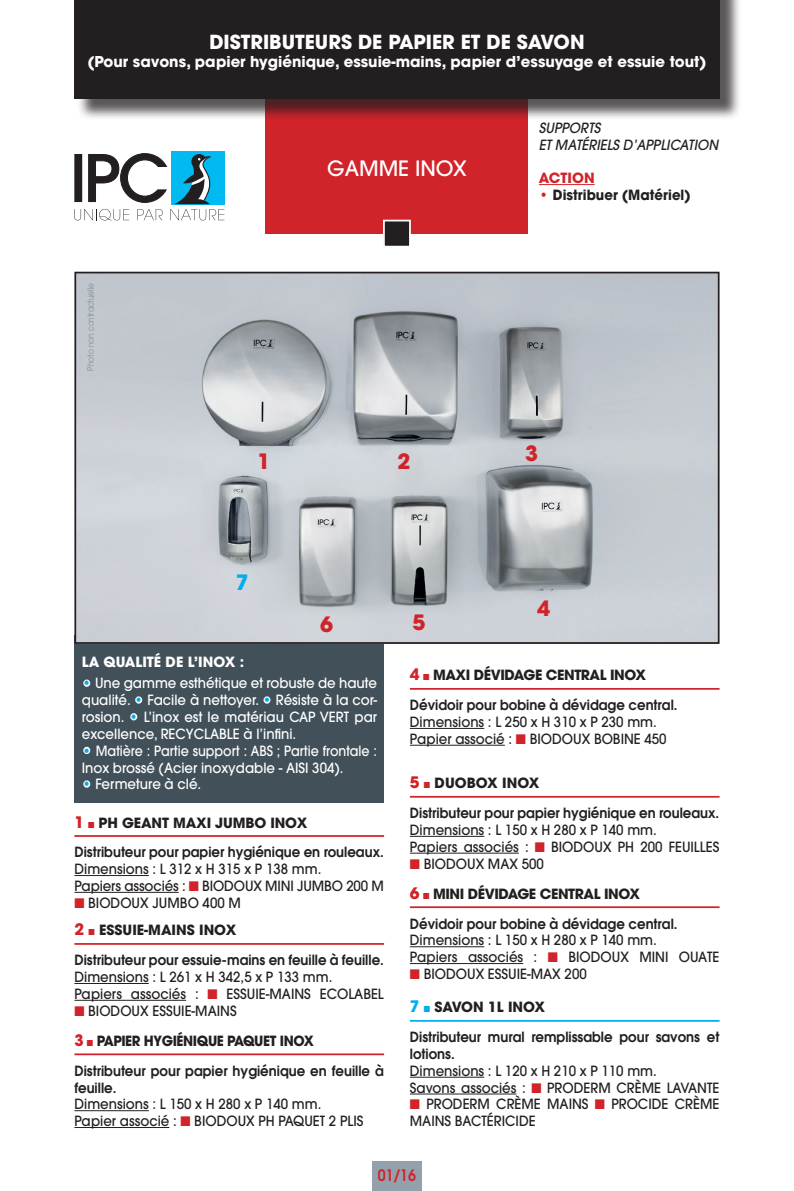
<style>
.page{position:relative;width:794px;height:1191px;background:#fff}
.page>*{position:absolute;margin:0;border:0;box-sizing:border-box;transform-origin:0 0}
.t1{font:500 21px "Avant Garde";color:#fff}
.t2{font:700 21px "Avant Garde";color:#d1232a}
.t3{font:700 21px "Avant Garde";color:#00aeef}
.t4{font:700 19.25px "Avant Garde";color:#fff}
.t5{font:600 15.75px "Avant Garde";color:#d1232a;scale:.9 1}
.t6{font:700 14.88px "Avant Garde";color:#fff}
.t7{font:500 14px/16.8px "Avant Garde";color:#231f20;scale:.95 1}
.t8{font:600 14px/16.8px "Avant Garde";color:#231f20;scale:.95 1}
.t9{font:500 14px/16.8px "Avant Garde";color:#fff;text-align:justify;scale:.95 1}
.t10{font:500 14px/16.8px "Avant Garde";color:#fff;scale:.9 1}
.t11{font:700 14px "Avant Garde";letter-spacing:-.03em;color:#231f20}
.t12{font:700 14px "Avant Garde";color:#231f20}
.t13{font:italic 500 14px/16.8px "Avant Garde";color:#231f20;scale:.95 1}
.t14{font:700 14px "Avant Garde";letter-spacing:-.03em;color:#231f20;scale:.95 1}
.t15{font:700 14px "Avant Garde";letter-spacing:-.01em;color:#231f20}
.t16{font:700 14px "Avant Garde";color:#231f20;scale:.95 1}
.t17{font:700 14px "Avant Garde";color:#fff}
.t18{font:700 14px "Avant Garde";color:#d1232a}
.t19{font:8.75px "Avant Garde";color:#828f96;scale:.85 1}
.s1{color:#d1232a}
.s2{font-weight:700;color:#00aeef}
.s3{font-size:15.75px;color:#d1232a}
.s4{font-size:15.75px;color:#00aeef}
.s5{color:#00aeef}
</style>
<div class="page">
<div style="left:266px;top:94px;width:262px;height:140px;background:#d1232a"></div>
<div style="left:77px;top:0;width:664px;height:121px;background:#231f20;opacity:.75"></div>
<div style="left:74px;top:0;width:645px;height:99px;background:#231f20"></div>
<div style="left:372px;top:1161px;width:50px;height:30px;background:#93a1ac"></div>
<div style="left:171px;top:151px;width:53px;height:53px;background:#00baf1"></div>
<svg style="left:74px;top:153px;width:150px;height:67px"></svg>
<div style="left:384px;top:221px;width:26px;height:26px;background:#231f20"></div>
<div style="left:383px;top:220px;width:28px;height:27px;border:2px solid #fff"></div>
<div style="left:74px;top:635px;width:310px;height:168px;background:#425159"></div>
<img style="left:77px;top:275px;width:639px;height:366px">
<div style="left:74px;top:272px;width:645px;height:372px;border:2px solid #231f20"></div>
<div style="left:83px;top:679px;width:7px;height:8px;border:3px solid #fff;border-radius:50%"></div>
<div style="left:135px;top:696px;width:7px;height:7px;border:3px solid #fff;border-radius:50%"></div>
<div style="left:263px;top:696px;width:7px;height:7px;border:3px solid #fff;border-radius:50%"></div>
<div style="left:130px;top:713px;width:7px;height:7px;border:3px solid #fff;border-radius:50%"></div>
<div style="left:83px;top:747px;width:7px;height:7px;border:3px solid #fff;border-radius:50%"></div>
<div style="left:83px;top:780px;width:7px;height:7px;border:3px solid #fff;border-radius:50%"></div>
<hr style="left:74px;top:875px;width:75px;height:1px;background:#231f20">
<hr style="left:74px;top:892px;width:105px;height:1px;background:#231f20">
<hr style="left:410px;top:728px;width:74px;height:1px;background:#231f20">
<hr style="left:410px;top:745px;width:95px;height:1px;background:#231f20">
<hr style="left:74px;top:983px;width:75px;height:1px;background:#231f20">
<hr style="left:74px;top:1000px;width:112px;height:1px;background:#231f20">
<hr style="left:410px;top:836px;width:74px;height:1px;background:#231f20">
<hr style="left:410px;top:852px;width:109px;height:1px;background:#231f20">
<hr style="left:74px;top:1110px;width:75px;height:1px;background:#231f20">
<hr style="left:74px;top:1127px;width:95px;height:1px;background:#231f20">
<hr style="left:410px;top:946px;width:74px;height:1px;background:#231f20">
<hr style="left:410px;top:963px;width:113px;height:1px;background:#231f20">
<hr style="left:410px;top:1076px;width:74px;height:1px;background:#231f20">
<hr style="left:410px;top:1093px;width:106px;height:1px;background:#231f20">
<hr style="left:74px;top:835px;width:310px;height:2px;background:#d1232a">
<hr style="left:410px;top:688px;width:309px;height:1px;background:#d1232a">
<hr style="left:74px;top:943px;width:310px;height:1px;background:#d1232a">
<hr style="left:410px;top:796px;width:309px;height:1px;background:#d1232a">
<hr style="left:74px;top:1053px;width:310px;height:2px;background:#d1232a">
<hr style="left:410px;top:906px;width:309px;height:2px;background:#d1232a">
<hr style="left:410px;top:1020px;width:309px;height:1px;background:#00aeef">
<hr style="left:539px;top:184px;width:55px;height:1px;background:#d1232a">
<h2 class="t4" style="left:209px;top:30px;width:377px">DISTRIBUTEURS DE PAPIER ET DE SAVON</h2>
<p class="t6" style="left:87px;top:52px;width:620px">(Pour savons, papier hygiénique, essuie-mains, papier d’essuyage et essuie tout)</p>
<p class="t19" style="left:85px;top:370px;width:105px;rotate:-90deg">Photo non contractuelle</p>
<h1 class="t1" style="left:327px;top:155px;width:141px">GAMME INOX</h1>
<p class="t13" style="left:539px;top:119px;width:190px">SUPPORTS<br>ET MATÉRIELS D’APPLICATION</p>
<p class="t18" style="left:539px;top:169px;width:57px">ACTION</p>
<p class="t16" style="left:539px;top:186px;width:161px"><span class="s1">•</span> Distribuer (Matériel)</p>
<h1 class="t2" style="left:257px;top:448px;width:14px">1</h1>
<h1 class="t2" style="left:397px;top:448px;width:14px">2</h1>
<h1 class="t2" style="left:525px;top:440px;width:14px">3</h1>
<h1 class="t3" style="left:236px;top:569px;width:14px">7</h1>
<h1 class="t2" style="left:320px;top:610px;width:14px">6</h1>
<h1 class="t2" style="left:412px;top:609px;width:14px">5</h1>
<h1 class="t2" style="left:537px;top:594px;width:14px">4</h1>
<p class="t17" style="left:82px;top:652px;width:164px">LA QUALITÉ DE L’INOX :</p>
<p class="t9" style="left:82px;top:675px;width:312px"><span class="s2">•</span> Une gamme esthétique et robuste de haute qualité. <span class="s2">•</span> Facile à nettoyer. <span class="s2">•</span> Résiste à la cor&shy;rosion. <span class="s2">•</span> L’inox est le matériau CAP VERT par excellence, RECYCLABLE à l’infini.</p>
<p class="t10" style="left:82px;top:742px;width:329px"><span class="s2">•</span> Matière : Partie support : ABS ; Partie frontale :<br>Inox brossé (Acier inoxydable - AISI 304).</p>
<p class="t9" style="left:82px;top:776px;width:127px"><span class="s2">•</span> Fermeture à clé.</p>
<p class="t15" style="left:74px;top:813px;width:234px"><span class="s3">1</span> <span class="s1">■</span> PH GEANT MAXI JUMBO INOX</p>
<p class="t8" style="left:74px;top:843px;width:327px">Distributeur pour papier hygiénique en rouleaux.</p>
<p class="t7" style="left:74px;top:860px;width:327px">Dimensions : L 312 x H 315 x P 138 mm.<br>Papiers associés : <span class="s1">■</span> BIODOUX MINI JUMBO 200 M</p>
<p class="t7" style="left:74px;top:894px;width:177px"><span class="s1">■</span> BIODOUX JUMBO 400 M</p>
<p class="t12" style="left:74px;top:921px;width:163px"><span class="s3">2</span> <span class="s1">■</span> ESSUIE-MAINS INOX</p>
<p class="t8" style="left:74px;top:951px;width:327px">Distributeur pour essuie-mains en feuille à feuille.</p>
<p class="t7" style="left:74px;top:968px;width:327px">Dimensions : L 261 x H 342,5 x P 133 mm.<br>Papiers associés : <span class="s1">■</span> ESSUIE-MAINS ECOLABEL</p>
<p class="t7" style="left:74px;top:1002px;width:172px"><span class="s1">■</span> BIODOUX ESSUIE-MAINS</p>
<p class="t14" style="left:74px;top:1031px;width:254px"><span class="s3">3</span> <span class="s1">■</span> PAPIER HYGIÉNIQUE PAQUET INOX</p>
<p class="t8" style="left:74px;top:1062px;width:327px">Distributeur pour papier hygiénique en feuille à feuille.</p>
<p class="t7" style="left:74px;top:1095px;width:306px">Dimensions : L 150 x H 280 x P 140 mm.<br>Papier associé : <span class="s1">■</span> BIODOUX PH PAQUET 2 PLIS</p>
<p class="t11" style="left:410px;top:666px;width:238px"><span class="s3">4</span> <span class="s1">■</span> MAXI DÉVIDAGE CENTRAL INOX</p>
<p class="t8" style="left:410px;top:696px;width:283px">Dévidoir pour bobine à dévidage central.</p>
<p class="t7" style="left:410px;top:713px;width:272px">Dimensions : L 250 x H 310 x P 230 mm.<br>Papier associé : <span class="s1">■</span> BIODOUX BOBINE 450</p>
<p class="t12" style="left:410px;top:774px;width:131px"><span class="s3">5</span> <span class="s1">■</span> DUOBOX INOX</p>
<p class="t8" style="left:410px;top:804px;width:327px">Distributeur pour papier hygiénique en rouleaux.</p>
<p class="t7" style="left:410px;top:821px;width:327px">Dimensions : L 150 x H 280 x P 140 mm.<br>Papiers associés : <span class="s1">■</span> BIODOUX PH 200 FEUILLES</p>
<p class="t7" style="left:410px;top:855px;width:143px"><span class="s1">■</span> BIODOUX MAX 500</p>
<p class="t11" style="left:410px;top:884px;width:232px"><span class="s3">6</span> <span class="s1">■</span> MINI DÉVIDAGE CENTRAL INOX</p>
<p class="t8" style="left:410px;top:914px;width:283px">Dévidoir pour bobine à dévidage central.</p>
<p class="t7" style="left:410px;top:932px;width:327px">Dimensions : L 150 x H 280 x P 140 mm.<br>Papiers associés : <span class="s1">■</span> BIODOUX MINI OUATE</p>
<p class="t7" style="left:410px;top:965px;width:188px"><span class="s1">■</span> BIODOUX ESSUIE-MAX 200</p>
<p class="t12" style="left:410px;top:998px;width:137px"><span class="s4">7</span> <span class="s5">■</span> SAVON 1L INOX</p>
<p class="t8" style="left:410px;top:1028px;width:327px">Distributeur mural remplissable pour savons et lotions.</p>
<p class="t7" style="left:410px;top:1062px;width:327px">Dimensions : L 120 x H 210 x P 110 mm.<br>Savons associés : <span class="s1">■</span> PRODERM CRÈME LAVANTE</p>
<p class="t7" style="left:410px;top:1096px;width:327px"><span class="s1">■</span> PRODERM CRÈME MAINS <span class="s1">■</span> PROCIDE CRÈME<br>MAINS BACTÉRICIDE</p>
<p class="t5" style="left:378px;top:1165px;width:44px">01/16</p>
</div>
